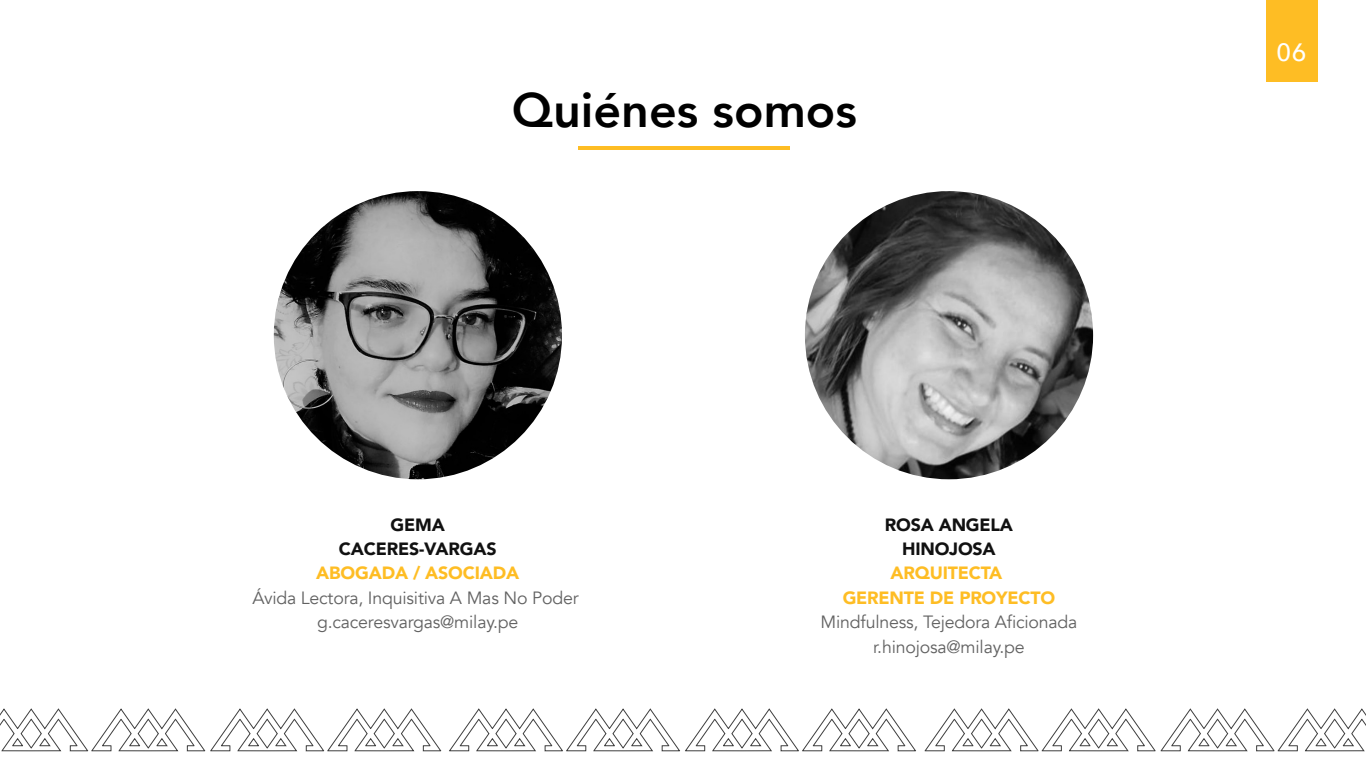
<style>
.page{position:relative;width:1366px;height:768px;background:#fff}
.page>*{position:absolute;margin:0;border:0;box-sizing:border-box;transform-origin:0 0}
.t1{font:800 48.4px "Avenir";color:#000}
.t2{font:500 25px "Avenir";color:#fff}
.t3{font:17.7px/24.4px "Avenir";letter-spacing:-.01em;color:#626262;text-align:center}
.t4{font:900 17.7px/24.4px "Avenir";letter-spacing:-.01em;color:#febd24;text-align:center}
.t5{font:900 17.7px/24.4px "Avenir";letter-spacing:-.01em;color:#111;text-align:center}
</style>
<div class="page">
<hr style="left:579px;top:146px;width:211px;height:4px;background:#febd24">
<div style="left:1266px;top:0;width:52px;height:81px;background:#febd24"></div>
<svg style="left:449px;top:709px;width:467px;height:43px"></svg>
<svg style="left:0;top:709px;width:441px;height:43px"></svg>
<svg style="left:925px;top:709px;width:230px;height:43px"></svg>
<svg style="left:1161px;top:709px;width:205px;height:43px"></svg>
<img style="left:274px;top:191px;width:288px;height:288px;border-radius:144px">
<img style="left:805px;top:191px;width:288px;height:288px;border-radius:144px">
<h1 class="t1" style="left:512px;top:73px;width:347px">Quiénes somos</h1>
<p class="t5" style="left:339px;top:512px;width:159px">GEMA<br>CACERES-VARGAS</p>
<p class="t4" style="left:316px;top:561px;width:204px">ABOGADA / ASOCIADA</p>
<p class="t3" style="left:252px;top:586px;width:328px">Ávida Lectora, Inquisitiva A Mas No Poder g.caceresvargas@milay.pe</p>
<p class="t5" style="left:885px;top:512px;width:130px">ROSA ANGELA<br>HINOJOSA</p>
<p class="t4" style="left:843px;top:561px;width:214px">ARQUITECTA<br>GERENTE DE PROYECTO</p>
<p class="t3" style="left:821px;top:610px;width:258px">Mindfulness, Tejedora Aficionada r.hinojosa@milay.pe</p>
<h2 class="t2" style="left:1277px;top:31px;width:31px">06</h2>
</div>
